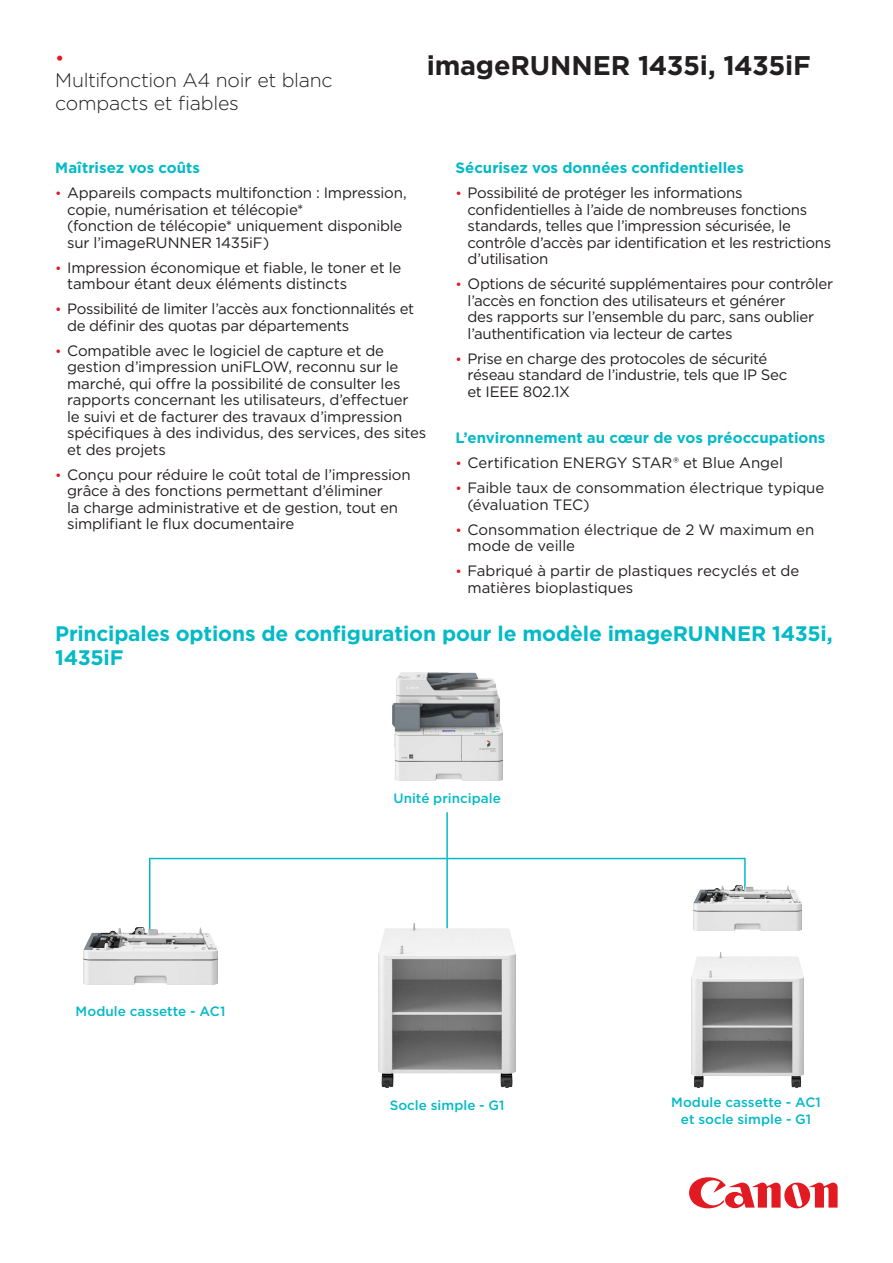
<style>
.page{position:relative;width:893px;height:1263px;background:#fff}
.page>*{position:absolute;margin:0;border:0;box-sizing:border-box;transform-origin:0 0}
.COVER_HEADER_MEDIUM{font:700 27px "Gotham";letter-spacing:-.01em;color:#231f20}
.BODY_BULLETS{font:700 21px/24px "Gotham";letter-spacing:-.01em;color:#03bac6}
.HEADER_B{font:300 19.5px/22.5px "Gotham";letter-spacing:-.015em;color:#231f20}
.t1{font:15px/16.5px "Gotham";letter-spacing:-.02em;color:#231f20}
.BODY_BULLETS-2{font:700 15px "Gotham";color:#03bac6}
.BODY_BULLETS-3{font:500 13.5px/16.5px "Gotham";color:#03bac6;text-align:center}
.s1{font-weight:400;color:#e21a21}
.s2{font-size:13.5px;color:#e21a21}
</style>
<div class="page">
<svg style="left:689px;top:1177px;width:149px;height:31px"></svg>
<img style="left:392px;top:673px;width:110px;height:108px">
<hr style="left:149px;top:858px;width:1px;height:72px;background:#03bac6">
<hr style="left:744px;top:858px;width:2px;height:36px;background:#03bac6">
<hr style="left:446px;top:812px;width:2px;height:118px;background:#03bac6">
<hr style="left:149px;top:858px;width:596px;height:1px;background:#03bac6">
<img style="left:83px;top:928px;width:135px;height:57px">
<img style="left:694px;top:885px;width:107px;height:45px">
<img style="left:379px;top:923px;width:136px;height:164px">
<img style="left:691px;top:953px;width:112px;height:134px">
<p class="HEADER_B" style="left:55px;top:46px;width:279px"><span class="s1">•<br></span>Multifonction A4 noir et blanc compacts et fiables</p>
<p class="COVER_HEADER_MEDIUM" style="left:427px;top:47px;width:386px">imageRUNNER 1435i, 1435iF</p>
<p class="BODY_BULLETS-2" style="left:55px;top:158px;width:146px">Maîtrisez vos coûts</p>
<p class="t1" style="left:67px;top:184px;width:341px;text-indent:-12px"><span class="s2">•</span> Appareils compacts multifonction : Impression, copie, numérisation et télécopie*<br>(fonction de télécopie* uniquement disponible sur l’imageRUNNER 1435iF)</p>
<p class="t1" style="left:67px;top:259px;width:336px;text-indent:-12px"><span class="s2">•</span> Impression économique et fiable, le toner et le tambour étant deux éléments distincts</p>
<p class="t1" style="left:67px;top:300px;width:348px;text-indent:-12px"><span class="s2">•</span> Possibilité de limiter l’accès aux fonctionnalités et de définir des quotas par départements</p>
<p class="t1" style="left:67px;top:342px;width:360px;text-indent:-12px"><span class="s2">•</span> Compatible avec le logiciel de capture et de gestion d’impression uniFLOW, reconnu sur le marché, qui offre la possibilité de consulter les rapports concernant les utilisateurs, d’effectuer<br>le suivi et de facturer des travaux d’impression spécifiques à des individus, des services, des sites et des projets</p>
<p class="t1" style="left:67px;top:466px;width:345px;text-indent:-12px"><span class="s2">•</span> Conçu pour réduire le coût total de l’impression grâce à des fonctions permettant d’éliminer<br>la charge administrative et de gestion, tout en simplifiant le flux documentaire</p>
<p class="BODY_BULLETS-2" style="left:456px;top:158px;width:290px">Sécurisez vos données confidentielles</p>
<p class="t1" style="left:468px;top:184px;width:365px;text-indent:-12px"><span class="s2">•</span> Possibilité de protéger les informations confidentielles à l’aide de nombreuses fonctions standards, telles que l’impression sécurisée, le contrôle d’accès par identification et les restrictions d’utilisation</p>
<p class="t1" style="left:468px;top:275px;width:367px;text-indent:-12px"><span class="s2">•</span> Options de sécurité supplémentaires pour contrôler l’accès en fonction des utilisateurs et générer<br>des rapports sur l’ensemble du parc, sans oublier l’authentification via lecteur de cartes</p>
<p class="t1" style="left:468px;top:350px;width:321px;text-indent:-12px"><span class="s2">•</span> Prise en charge des protocoles de sécurité réseau standard de l’industrie, tels que IP Sec et IEEE 802.1X</p>
<p class="BODY_BULLETS-2" style="left:456px;top:428px;width:371px">L’environnement au cœur de vos préoccupations</p>
<p class="t1" style="left:456px;top:454px;width:329px"><span class="s2">•</span> Certification ENERGY STAR® et Blue Angel</p>
<p class="t1" style="left:468px;top:479px;width:358px;text-indent:-12px"><span class="s2">•</span> Faible taux de consommation électrique typique (évaluation TEC)</p>
<p class="t1" style="left:468px;top:521px;width:348px;text-indent:-12px"><span class="s2">•</span> Consommation électrique de 2 W maximum en mode de veille</p>
<p class="t1" style="left:468px;top:562px;width:333px;text-indent:-12px"><span class="s2">•</span> Fabriqué à partir de plastiques recyclés et de matières bioplastiques</p>
<p class="BODY_BULLETS" style="left:55px;top:622px;width:779px">Principales options de configuration pour le modèle imageRUNNER 1435i,<br>1435iF</p>
<p class="BODY_BULLETS-3" style="left:76px;top:1003px;width:151px">Module cassette - AC1</p>
<p class="BODY_BULLETS-3" style="left:393px;top:789px;width:109px">Unité principale</p>
<p class="BODY_BULLETS-3" style="left:390px;top:1097px;width:116px">Socle simple - G1</p>
<p class="BODY_BULLETS-3" style="left:671px;top:1094px;width:151px">Module cassette - AC1 et socle simple - G1</p>
</div>
